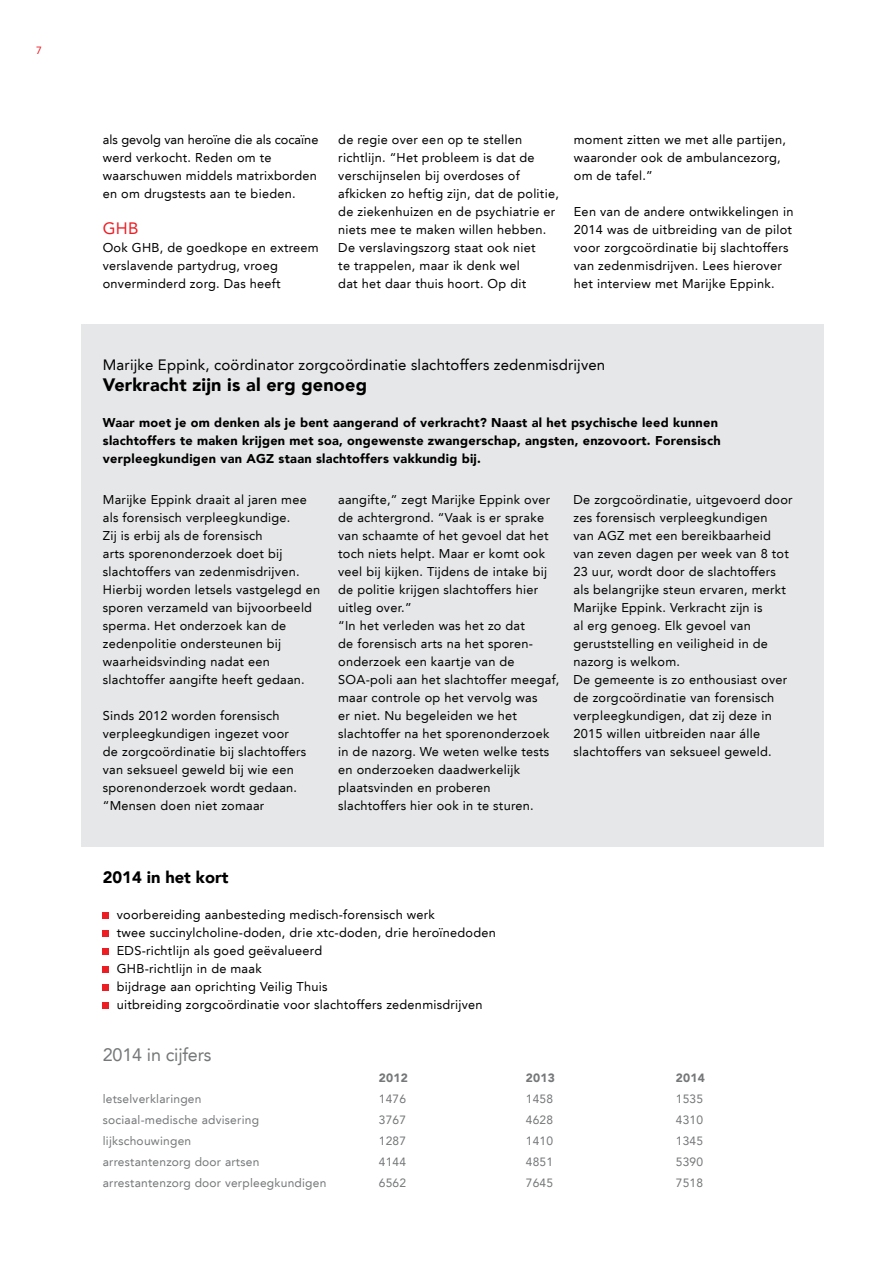
<style>
.page{position:relative;width:893px;height:1263px;background:#fff}
.page>*{position:absolute;margin:0;border:0;box-sizing:border-box;transform-origin:0 0}
.t1{font:900 18px "Avenir LT";letter-spacing:.01em;color:#000}
.t2{font:18px "Avenir LT";letter-spacing:-.01em;color:#757779}
.t3{font:900 16.5px "Avenir LT";color:#000}
.t4{font:16.5px "Avenir LT";color:#ed1d24}
.t5{font:15px "Avenir LT";letter-spacing:.01em;color:#000}
.t6{font:12.75px/18px "Avenir LT";letter-spacing:.02em;color:#000}
.t7{font:900 12.75px/18px "Avenir LT";letter-spacing:.02em;color:#000}
.t8{font:12px "Avenir LT";letter-spacing:.02em;color:#757779}
.t9{font:900 12px "Avenir LT";letter-spacing:.02em;color:#757779}
.t10{font:10.5px "Avenir LT";color:#ed1d24}
</style>
<div class="page">
<div style="left:81px;top:324px;width:743px;height:522px;background:#e6e7e8"></div>
<svg style="left:103px;top:913px;width:6px;height:6px"></svg>
<svg style="left:103px;top:931px;width:6px;height:6px"></svg>
<svg style="left:103px;top:949px;width:6px;height:6px"></svg>
<svg style="left:103px;top:967px;width:6px;height:6px"></svg>
<svg style="left:103px;top:985px;width:6px;height:6px"></svg>
<svg style="left:103px;top:1003px;width:6px;height:6px"></svg>
<p class="t10" style="left:36px;top:44px;width:7px">7</p>
<p class="t6" style="left:103px;top:130px;width:217px">als gevolg van heroïne die als cocaïne werd verkocht. Reden om te waarschuwen middels matrixborden en om drugstests aan te bieden.</p>
<p class="t4" style="left:103px;top:218px;width:37px">GHB</p>
<p class="t6" style="left:103px;top:238px;width:218px">Ook GHB, de goedkope en extreem verslavende partydrug, vroeg onverminderd zorg. Das heeft</p>
<p class="t6" style="left:338px;top:130px;width:222px">de regie over een op te stellen richtlijn. “Het probleem is dat de verschijnselen bij overdoses of afkicken zo heftig zijn, dat de politie, de ziekenhuizen en de psychiatrie er niets mee te maken willen hebben.<br>De verslavingszorg staat ook niet<br>te trappelen, maar ik denk wel<br>dat het daar thuis hoort. Op dit</p>
<p class="t6" style="left:574px;top:130px;width:214px">moment zitten we met alle partijen, waaronder ook de ambulancezorg, om de tafel.”</p>
<p class="t6" style="left:574px;top:202px;width:221px">Een van de andere ontwikkelingen in 2014 was de uitbreiding van de pilot voor zorgcoördinatie bij slachtoffers van zedenmisdrijven. Lees hierover het interview met Marijke Eppink.</p>
<p class="t5" style="left:103px;top:356px;width:504px">Marijke Eppink, coördinator zorgcoördinatie slachtoffers zedenmisdrijven</p>
<h1 class="t1" style="left:103px;top:374px;width:266px">Verkracht zijn is al erg genoeg</h1>
<p class="t7" style="left:103px;top:414px;width:619px">Waar moet je om denken als je bent aangerand of verkracht? Naast al het psychische leed kunnen slachtoffers te maken krijgen met soa, ongewenste zwangerschap, angsten, enzovoort. Forensisch verpleegkundigen van AGZ staan slachtoffers vakkundig bij.</p>
<p class="t6" style="left:103px;top:491px;width:219px">Marijke Eppink draait al jaren mee als forensisch verpleegkundige.<br>Zij is erbij als de forensisch<br>arts sporenonderzoek doet bij slachtoffers van zedenmisdrijven.<br>Hierbij worden letsels vastgelegd en sporen verzameld van bijvoorbeeld sperma. Het onderzoek kan de zedenpolitie ondersteunen bij waarheidsvinding nadat een slachtoffer aangifte heeft gedaan.</p>
<p class="t6" style="left:103px;top:707px;width:205px">Sinds 2012 worden forensisch verpleegkundigen ingezet voor de zorgcoördinatie bij slachtoffers van seksueel geweld bij wie een sporenonderzoek wordt gedaan. “Mensen doen niet zomaar</p>
<p class="t6" style="left:338px;top:491px;width:223px">aangifte,” zegt Marijke Eppink over de achtergrond. “Vaak is er sprake van schaamte of het gevoel dat het toch niets helpt. Maar er komt ook veel bij kijken. Tijdens de intake bij de politie krijgen slachtoffers hier uitleg over.”<br>“In het verleden was het zo dat<br>de forensisch arts na het sporen&shy;onderzoek een kaartje van de<br>SOA-poli aan het slachtoffer meegaf, maar controle op het vervolg was<br>er niet. Nu begeleiden we het slachtoffer na het sporenonderzoek in de nazorg. We weten welke tests en onderzoeken daadwerkelijk plaatsvinden en proberen slachtoffers hier ook in te sturen.</p>
<p class="t6" style="left:573px;top:491px;width:221px">De zorgcoördinatie, uitgevoerd door zes forensisch verpleegkundigen<br>van AGZ met een bereikbaarheid van zeven dagen per week van 8 tot<br>23 uur, wordt door de slachtoffers als belangrijke steun ervaren, merkt<br>Marijke Eppink. Verkracht zijn is<br>al erg genoeg. Elk gevoel van geruststelling en veiligheid in de nazorg is welkom.<br>De gemeente is zo enthousiast over de zorgcoördinatie van forensisch verpleegkundigen, dat zij deze in<br>2015 willen uitbreiden naar álle slachtoffers van seksueel geweld.</p>
<p class="t3" style="left:103px;top:867px;width:127px">2014 in het kort</p>
<p class="t6" style="left:117px;top:905px;width:381px">voorbereiding aanbesteding medisch-forensisch werk<br>twee succinylcholine-doden, drie xtc-doden, drie heroïnedoden EDS-richtlijn als goed geëvalueerd<br>GHB-richtlijn in de maak<br>bijdrage aan oprichting Veilig Thuis<br>uitbreiding zorgcoördinatie voor slachtoffers zedenmisdrijven</p>
<h1 class="t2" style="left:103px;top:1044px;width:110px">2014 in cijfers</h1>
<p class="t9" style="left:379px;top:1070px;width:31px">2012</p>
<p class="t9" style="left:526px;top:1070px;width:31px">2013</p>
<p class="t9" style="left:676px;top:1070px;width:31px">2014</p>
<p class="t8" style="left:103px;top:1092px;width:100px">letselverklaringen</p>
<p class="t8" style="left:379px;top:1092px;width:29px">1476</p>
<p class="t8" style="left:526px;top:1092px;width:29px">1458</p>
<p class="t8" style="left:676px;top:1092px;width:29px">1535</p>
<p class="t8" style="left:103px;top:1113px;width:158px">sociaal-medische advisering</p>
<p class="t8" style="left:379px;top:1113px;width:29px">3767</p>
<p class="t8" style="left:526px;top:1113px;width:29px">4628</p>
<p class="t8" style="left:676px;top:1113px;width:29px">4310</p>
<p class="t8" style="left:103px;top:1134px;width:90px">lijkschouwingen</p>
<p class="t8" style="left:379px;top:1134px;width:29px">1287</p>
<p class="t8" style="left:526px;top:1134px;width:29px">1410</p>
<p class="t8" style="left:676px;top:1134px;width:29px">1345</p>
<p class="t8" style="left:103px;top:1155px;width:158px">arrestantenzorg door artsen</p>
<p class="t8" style="left:379px;top:1155px;width:29px">4144</p>
<p class="t8" style="left:526px;top:1155px;width:29px">4851</p>
<p class="t8" style="left:676px;top:1155px;width:29px">5390</p>
<p class="t8" style="left:103px;top:1176px;width:225px">arrestantenzorg door verpleegkundigen</p>
<p class="t8" style="left:379px;top:1176px;width:29px">6562</p>
<p class="t8" style="left:526px;top:1176px;width:29px">7645</p>
<p class="t8" style="left:676px;top:1176px;width:29px">7518</p>
</div>
